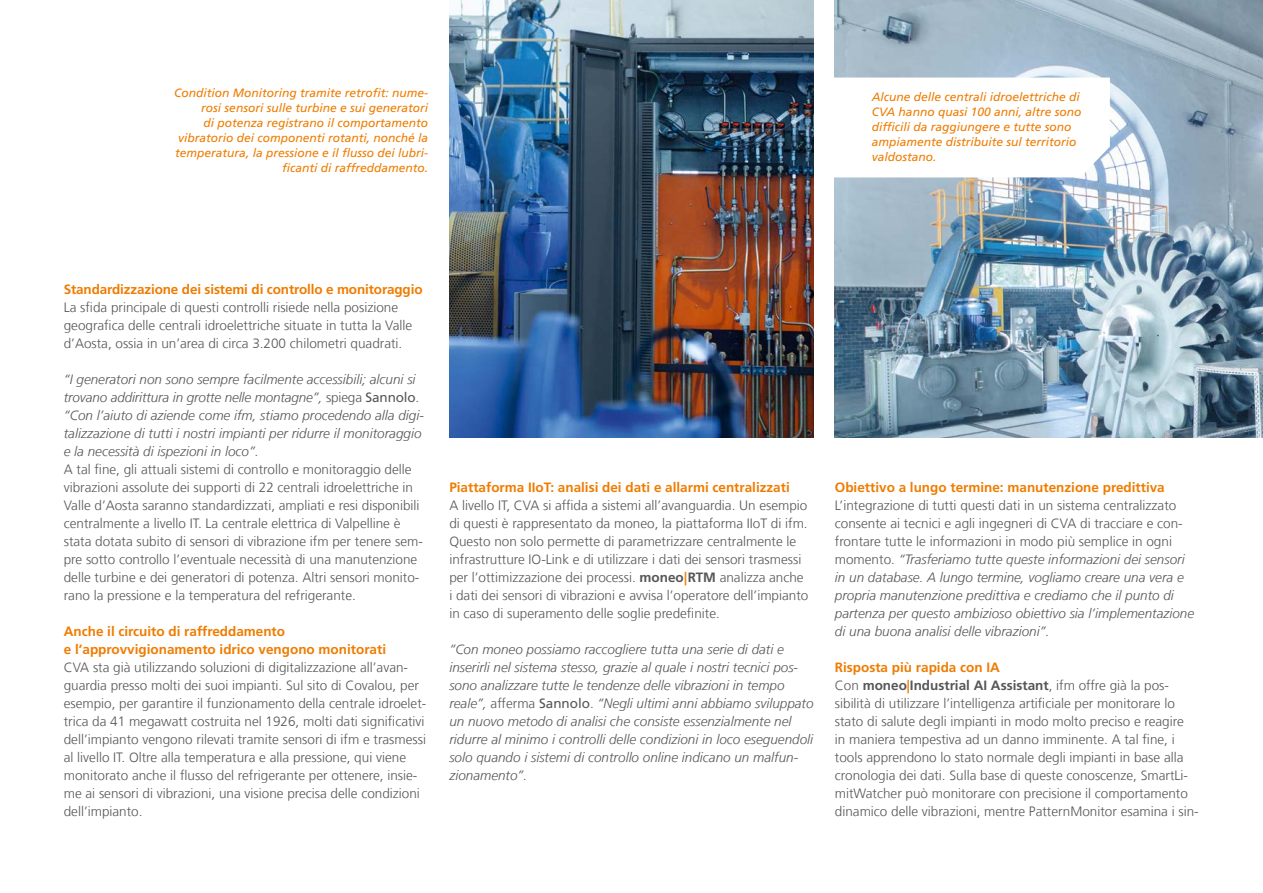
<style>
.page{position:relative;width:1263px;height:893px;background:#fff}
.page>*{position:absolute;margin:0;border:0;box-sizing:border-box;transform-origin:0 0}
.Fließtext_9pt_verschachtelt{font:300 13.5px/18px "Frutiger LT Com";color:#565656}
.Fließtext_9pt_verschachtelt-2{font:italic 300 13.5px/18px "Frutiger LT Com";color:#565656}
.Fließtext_9pt_headline_orange{font:700 13.5px/18px "Frutiger LT Com";color:#ef7c00}
.Bildunterschrift_rebü{font:italic 12px/14.9px "Frutiger LT Com";color:#ef7c00;text-align:right}
.Bildunterschrift_libü{font:italic 12px/14.9px "Frutiger LT Com";color:#ef7c00}
.s1{font-style:italic}
.s2{font-weight:400}
.s3{font-weight:700}
.s4{font-weight:700;color:#ef7c00}
.s5{font-style:normal}
.s6{font-weight:400;font-style:normal}
</style>
<div class="page">
<img style="left:835px;top:0;width:428px;height:438px">
<img style="left:449px;top:0;width:365px;height:437px">
<svg style="left:835px;top:78px;width:275px;height:99px"></svg>
<p class="Bildunterschrift_rebü" style="left:174px;top:86px;width:256px">Condition Monitoring tramite retrofit: nume&shy;rosi sensori sulle turbine e sui generatori<br>di potenza registrano il comportamento vibratorio dei componenti rotanti, nonché la temperatura, la pressione e il flusso dei lubri&shy;ficanti di raffreddamento.</p>
<p class="Bildunterschrift_libü" style="left:872px;top:90px;width:211px">Alcune delle centrali idroelettriche di CVA hanno quasi 100 anni, altre sono difficili da raggiungere e tutte sono ampiamente distribuite sul territorio valdostano.</p>
<p class="Fließtext_9pt_headline_orange" style="left:64px;top:280px;width:360px">Standardizzazione dei sistemi di controllo e monitoraggio</p>
<p class="Fließtext_9pt_verschachtelt" style="left:64px;top:298px;width:350px">La sfida principale di questi controlli risiede nella posizione geografica delle centrali idroelettriche situate in tutta la Valle d’Aosta, ossia in un’area di circa 3.200 chilometri quadrati.</p>
<p class="Fließtext_9pt_verschachtelt" style="left:64px;top:370px;width:362px"><span class="s1">“I generatori non sono sempre facilmente accessibili; alcuni si trovano addirittura in grotte nelle montagne”,</span> spiega <span class="s2">Sannolo</span>. <span class="s1">“Con l’aiuto di aziende come ifm, stiamo procedendo alla digi&shy;talizzazione di tutti i nostri impianti per ridurre il monitoraggio e la necessità di ispezioni in loco”.<br></span>A tal fine, gli attuali sistemi di controllo e monitoraggio delle vibrazioni assolute dei supporti di 22 centrali idroelettriche in Valle d’Aosta saranno standardizzati, ampliati e resi disponibili centralmente a livello IT. La centrale elettrica di Valpelline è stata dotata subito di sensori di vibrazione ifm per tenere sem&shy;pre sotto controllo l’eventuale necessità di una manutenzione delle turbine e dei generatori di potenza. Altri sensori monito&shy;rano la pressione e la temperatura del refrigerante.</p>
<p class="Fließtext_9pt_headline_orange" style="left:64px;top:622px;width:324px">Anche il circuito di raffreddamento<br>e l’approvvigionamento idrico vengono monitorati</p>
<p class="Fließtext_9pt_verschachtelt" style="left:64px;top:658px;width:364px">CVA sta già utilizzando soluzioni di digitalizzazione all’avan&shy;guardia presso molti dei suoi impianti. Sul sito di Covalou, per esempio, per garantire il funzionamento della centrale idroelet&shy;trica da 41 megawatt costruita nel 1926, molti dati significativi dell’impianto vengono rilevati tramite sensori di ifm e trasmessi al livello IT. Oltre alla temperatura e alla pressione, qui viene monitorato anche il flusso del refrigerante per ottenere, insie&shy;me ai sensori di vibrazioni, una visione precisa delle condizioni dell’impianto.</p>
<p class="Fließtext_9pt_headline_orange" style="left:449px;top:478px;width:342px">Piattaforma IIoT: analisi dei dati e allarmi centralizzati</p>
<p class="Fließtext_9pt_verschachtelt" style="left:449px;top:496px;width:361px">A livello IT, CVA si affida a sistemi all’avanguardia. Un esempio di questi è rappresentato da moneo, la piattaforma IIoT di ifm.<br>Questo non solo permette di parametrizzare centralmente le infrastrutture IO-Link e di utilizzare i dati dei sensori trasmessi per l’ottimizzazione dei processi. <span class="s3">moneo</span><span class="s4">|</span><span class="s3">RTM</span> analizza anche i dati dei sensori di vibrazioni e avvisa l’operatore dell’impianto in caso di superamento delle soglie predefinite.</p>
<p class="Fließtext_9pt_verschachtelt-2" style="left:449px;top:640px;width:366px">“Con moneo possiamo raccogliere tutta una serie di dati e inserirli nel sistema stesso, grazie al quale i nostri tecnici pos&shy;sono analizzare tutte le tendenze delle vibrazioni in tempo reale”, <span class="s5">afferma</span> <span class="s6">Sannolo</span><span class="s5">.</span> “Negli ultimi anni abbiamo sviluppato un nuovo metodo di analisi che consiste essenzialmente nel ridurre al minimo i controlli delle condizioni in loco eseguendoli solo quando i sistemi di controllo online indicano un malfun&shy;zionamento”.</p>
<p class="Fließtext_9pt_headline_orange" style="left:835px;top:478px;width:331px">Obiettivo a lungo termine: manutenzione predittiva</p>
<p class="Fließtext_9pt_verschachtelt-2" style="left:835px;top:496px;width:361px"><span class="s5">L’integrazione di tutti questi dati in un sistema centralizzato consente ai tecnici e agli ingegneri di CVA di tracciare e con&shy;frontare tutte le informazioni in modo più semplice in ogni momento.</span> “Trasferiamo tutte queste informazioni dei sensori in un database. A lungo termine, vogliamo creare una vera e propria manutenzione predittiva e crediamo che il punto di partenza per questo ambizioso obiettivo sia l’implementazione di una buona analisi delle vibrazioni”.</p>
<p class="Fließtext_9pt_headline_orange" style="left:835px;top:658px;width:167px">Risposta più rapida con IA</p>
<p class="Fließtext_9pt_verschachtelt" style="left:835px;top:676px;width:365px">Con <span class="s3">moneo</span><span class="s4">|</span><span class="s3">Industrial AI Assistant</span>, ifm offre già la pos&shy;sibilità di utilizzare l’intelligenza artificiale per monitorare lo stato di salute degli impianti in modo molto preciso e reagire<br>in maniera tempestiva ad un danno imminente. A tal fine, i tools apprendono lo stato normale degli impianti in base alla cronologia dei dati. Sulla base di queste conoscenze, SmartLi&shy;mitWatcher può monitorare con precisione il comportamento dinamico delle vibrazioni, mentre PatternMonitor esamina i sin-</p>
</div>
